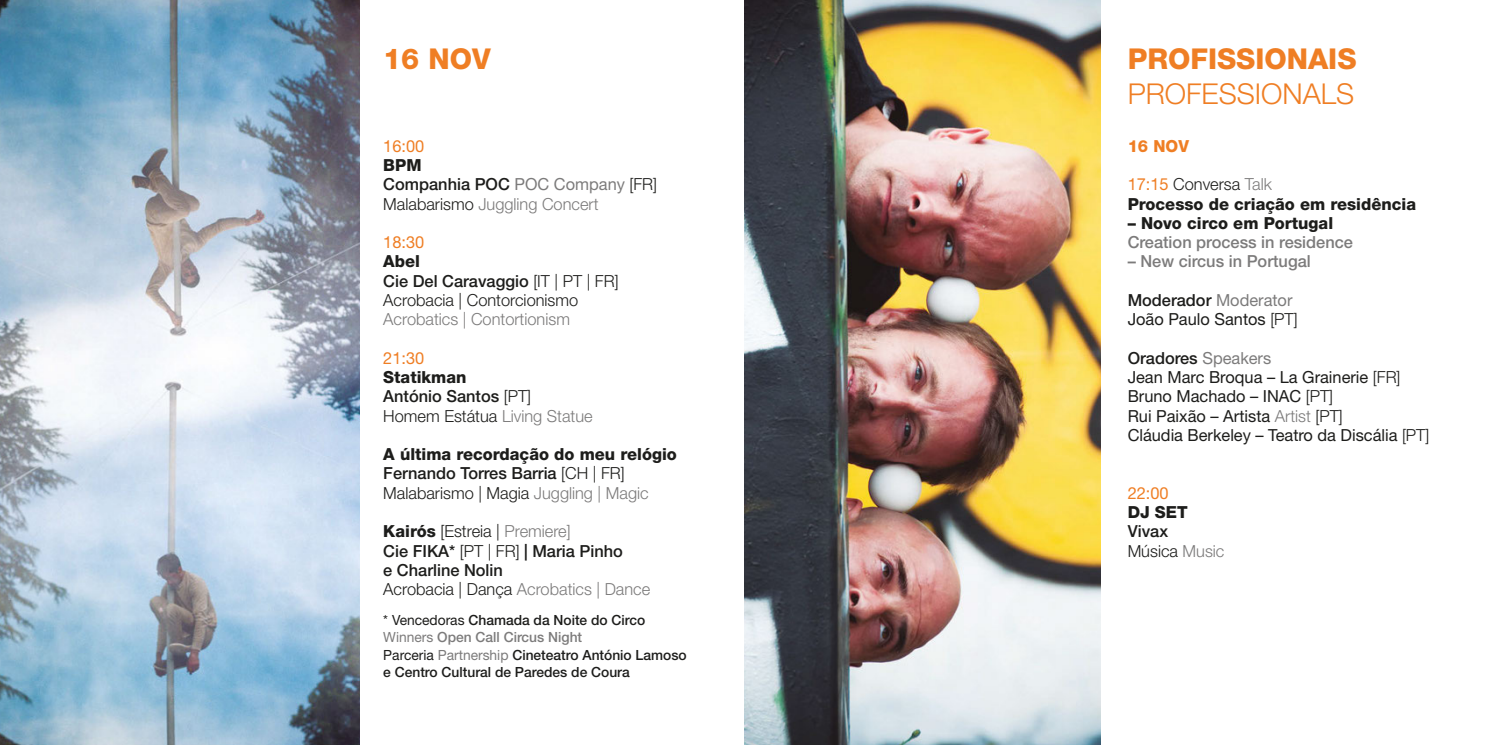
<style>
.page{position:relative;width:1489px;height:745px;background:#fff}
.page>*{position:absolute;margin:0;border:0;box-sizing:border-box;transform-origin:0 0}
.t1{font:800 28.7px "Helvetica Neue LT Std";color:#ef7e24}
.t2{font:300 28.7px "Helvetica Neue LT Std";color:#ef7e24}
.t3{font:300 16.62px/19.2px "Helvetica Neue LT Std";color:#1d1d1b}
.t4{font:16.62px/19.2px "Helvetica Neue LT Std";color:#1d1d1b}
.t5{font:800 16.62px/19.2px "Helvetica Neue LT Std";color:#1d1d1b}
.t6{font:500 16.62px/19.2px "Helvetica Neue LT Std";color:#1d1d1b}
.t7{font:500 16.62px "Helvetica Neue LT Std";color:#7c7b7b}
.t8{font:300 16.62px "Helvetica Neue LT Std";color:#7c7b7b}
.t9{font:16.62px "Helvetica Neue LT Std";color:#ef7e24}
.t10{font:800 16.62px "Helvetica Neue LT Std";color:#ef7e24}
.t11{font:500 14px/17.5px "Helvetica Neue LT Std";color:#1d1d1b}
.s1{font-weight:800}
.s2{font-weight:500}
.s3{font-weight:400;color:#7c7b7b}
.s4{color:#7c7b7b}
.s5{font-weight:300}
.s6{font-weight:300;color:#7c7b7b}
.s7{font-weight:400}
.s8{font-weight:400;color:#ef7e24}
</style>
<div class="page">
<img style="left:744px;top:0;width:356px;height:744px">
<img style="left:0;top:0;width:360px;height:744px">
<h1 class="t1" style="left:383px;top:42px;width:109px">16 NOV</h1>
<p class="t9" style="left:383px;top:136px;width:42px">16:00</p>
<p class="t3" style="left:383px;top:155px;width:275px"><span class="s1">BPM<br></span><span class="s2">Companhia POC</span> <span class="s3">POC Company</span> [FR]<br>Malabarismo <span class="s4">Juggling Concert</span></p>
<p class="t9" style="left:383px;top:232px;width:42px">18:30</p>
<p class="t3" style="left:383px;top:251px;width:237px"><span class="s1">Abel<br></span><span class="s2">Cie Del Caravaggio</span> [IT | PT | FR]<br>Acrobacia | Contorcionismo</p>
<p class="t8" style="left:383px;top:309px;width:188px">Acrobatics | Contortionism</p>
<p class="t9" style="left:383px;top:348px;width:42px">21:30</p>
<p class="t3" style="left:383px;top:367px;width:211px"><span class="s1">Statikman<br></span><span class="s2">António Santos</span> [PT]<br>Homem Estátua <span class="s4">Living Statue</span></p>
<p class="t5" style="left:383px;top:444px;width:295px">A última recordação do meu relógio<br><span class="s2">Fernando Torres Barria</span> <span class="s5">[CH | FR]<br>Malabarismo | Magia</span> <span class="s6">Juggling | Magic</span></p>
<p class="t6" style="left:383px;top:521px;width:268px"><span class="s1">Kairós</span> <span class="s5">[Estreia |</span> <span class="s6">Premiere]<br></span>Cie FIKA* <span class="s5">[PT | FR]</span> | Maria Pinho<br>e Charline Nolin<br><span class="s5">Acrobacia | Dança</span> <span class="s6">Acrobatics | Dance</span></p>
<p class="t11" style="left:383px;top:610px;width:305px"><span class="s7">* Vencedoras</span> Chamada da Noite do Circo <span class="s3">Winners</span> <span class="s4">Open Call Circus Night<br></span><span class="s7">Parceria</span> <span class="s3">Partnership</span> Cineteatro António Lamoso e Centro Cultural de Paredes de Coura</p>
<h1 class="t1" style="left:1127px;top:42px;width:230px">PROFISSIONAIS</h1>
<h1 class="t2" style="left:1127px;top:76px;width:228px">PROFESSIONALS</h1>
<p class="t10" style="left:1127px;top:136px;width:63px">16 NOV</p>
<p class="t5" style="left:1127px;top:175px;width:290px"><span class="s8">17:15</span> <span class="s5">Conversa</span> <span class="s6">Talk<br></span>Processo de criação em residência</p>
<p class="t5" style="left:1127px;top:213px;width:207px">– Novo circo em Portugal</p>
<p class="t7" style="left:1127px;top:232px;width:227px">Creation process in residence</p>
<p class="t7" style="left:1127px;top:251px;width:185px">– New circus in Portugal</p>
<p class="t4" style="left:1127px;top:290px;width:171px"><span class="s2">Moderador</span> <span class="s4">Moderator<br></span>João Paulo Santos <span class="s5">[PT]</span></p>
<p class="t4" style="left:1127px;top:348px;width:303px"><span class="s2">Oradores</span> <span class="s4">Speakers<br></span>Jean Marc Broqua – La Grainerie <span class="s5">[FR]<br></span>Bruno Machado – INAC <span class="s5">[PT]<br></span>Rui Paixão – Artista <span class="s6">Artist</span> <span class="s5">[PT]<br></span>Cláudia Berkeley – Teatro da Discália <span class="s5">[PT]</span></p>
<p class="t9" style="left:1127px;top:482px;width:42px">22:00</p>
<p class="t5" style="left:1127px;top:502px;width:62px">DJ SET</p>
<p class="t3" style="left:1127px;top:521px;width:98px"><span class="s2">Vivax<br></span>Música <span class="s4">Music</span></p>
</div>
